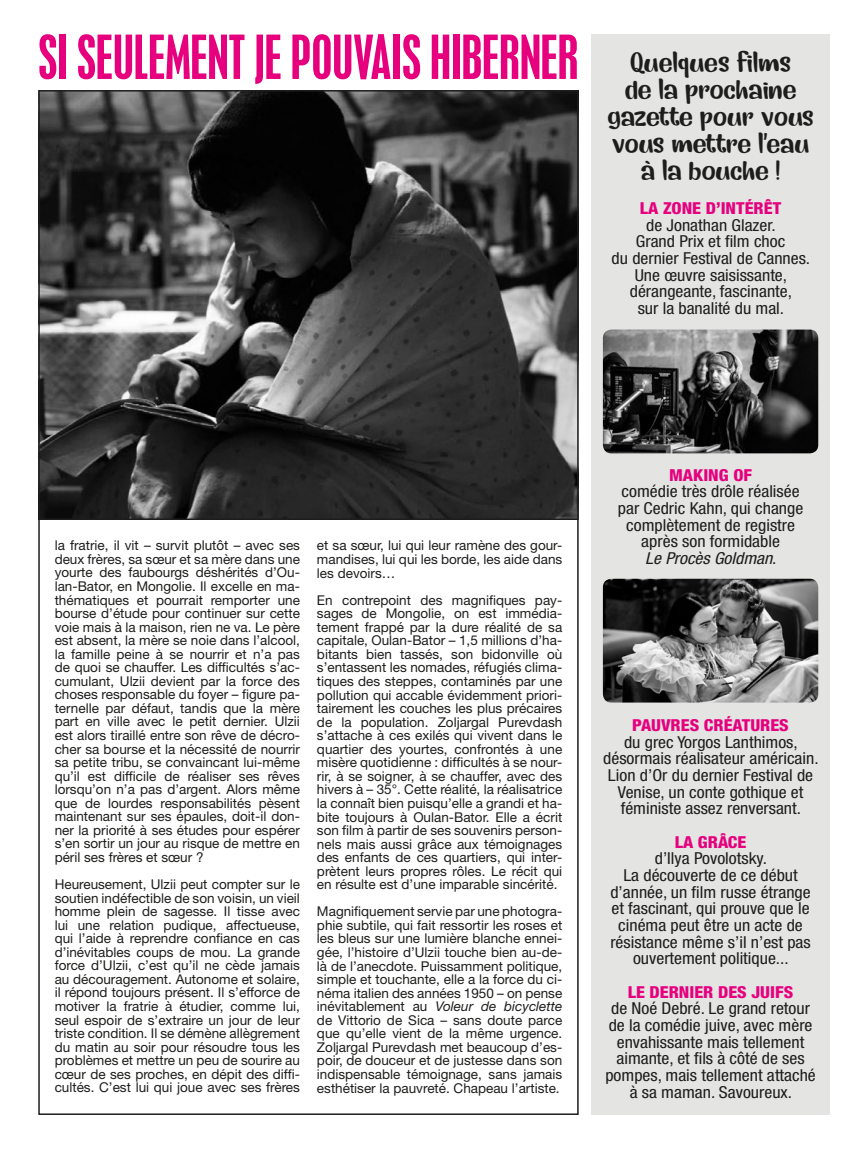
<style>
.page{position:relative;width:851px;height:1149px;background:#fff}
.page>*{position:absolute;margin:0;border:0;box-sizing:border-box;transform-origin:0 0}
.t1{font:condensed 54px "Placard MT Std";color:#e6007e}
.t2{font:28.5px/27.2px "Earworm DEMO";color:#1d1d1b;text-align:center;scale:1.08 1}
.t3{font:condensed 16.5px/16.6px "Helvetica Neue LT Std";color:#1d1d1b;text-align:center;scale:1.08 1}
.t4{font:800 condensed 16.5px "Helvetica Neue LT Std";color:#e6007e;scale:1.08 1}
.t5{font:13.5px/13.5px "Helvetica Neue LT Std";color:#1d1d1b;text-align:justify}
.s1{font-family:"Earworm DEMO";font-stretch:normal;font-size:28.5px;color:#1d1d1b}
.s2{font-style:italic}
</style>
<div class="page">
<img style="left:41px;top:93px;width:534px;height:424px">
<div style="left:38px;top:90px;width:540px;height:430px;border:2px solid #1d1d1b"></div>
<div style="left:591px;top:34px;width:238px;height:1080px;background:#e4e4e3"></div>
<img style="left:602px;top:329px;width:216px;height:124px">
<img style="left:602px;top:578px;width:216px;height:124px">
<h1 class="t1" style="left:38px;top:24px;width:754px">SI SEULEMENT JE POUVAIS HIBERNER <span class="s1">Quelques films</span></h1>
<h2 class="t2" style="left:607px;top:75px;width:192px">de la prochaine gazette pour vous vous mettre l’eau à la bouche !</h2>
<p class="t4" style="left:640px;top:198px;width:132px">LA ZONE D’INTÉRÊT</p>
<p class="t3" style="left:611px;top:216px;width:185px">de Jonathan Glazer.<br>Grand Prix et film choc<br>du dernier Festival de Cannes.<br>Une œuvre saisissante, dérangeante, fascinante,<br>sur la banalité du mal.</p>
<p class="t5" style="left:55px;top:538px;width:247px">la fratrie, il vit – survit plutôt – avec ses deux frères, sa sœur et sa mère dans une yourte des faubourgs déshérités d’Ou&shy;lan-Bator, en Mongolie. Il excelle en ma&shy;thématiques et pourrait remporter une bourse d’étude pour continuer sur cette voie mais à la maison, rien ne va. Le père est absent, la mère se noie dans l’alcool, la famille peine à se nourrir et n’a pas de quoi se chauffer. Les difficultés s’ac&shy;cumulant, Ulzii devient par la force des choses responsable du foyer – figure pa&shy;ternelle par défaut, tandis que la mère part en ville avec le petit dernier. Ulzii est alors tiraillé entre son rêve de décro&shy;cher sa bourse et la nécessité de nourrir sa petite tribu, se convaincant lui-même qu’il est difficile de réaliser ses rêves lorsqu’on n’a pas d’argent. Alors même que de lourdes responsabilités pèsent maintenant sur ses épaules, doit-il don&shy;ner la priorité à ses études pour espérer s’en sortir un jour au risque de mettre en péril ses frères et sœur ?</p>
<p class="t5" style="left:55px;top:877px;width:247px">Heureusement, Ulzii peut compter sur le soutien indéfectible de son voisin, un vieil homme plein de sagesse. Il tisse avec lui une relation pudique, affectueuse, qui l’aide à reprendre confiance en cas d’inévitables coups de mou. La grande force d’Ulzii, c’est qu’il ne cède jamais au découragement. Autonome et solaire, il répond toujours présent. Il s’efforce de motiver la fratrie à étudier, comme lui, seul espoir de s’extraire un jour de leur triste condition. Il se démène allègrement du matin au soir pour résoudre tous les problèmes et mettre un peu de sourire au cœur de ses proches, en dépit des diffi&shy;cultés. C’est lui qui joue avec ses frères</p>
<p class="t5" style="left:317px;top:538px;width:247px">et sa sœur, lui qui leur ramène des gour&shy;mandises, lui qui les borde, les aide dans les devoirs…</p>
<p class="t5" style="left:317px;top:592px;width:247px">En contrepoint des magnifiques pay&shy;sages de Mongolie, on est immédia&shy;tement frappé par la dure réalité de sa capitale, Oulan-Bator – 1,5 millions d’ha&shy;bitants bien tassés, son bidonville où s’entassent les nomades, réfugiés clima&shy;tiques des steppes, contaminés par une pollution qui accable évidemment priori&shy;tairement les couches les plus précaires de la population. Zoljargal Purevdash s’attache à ces exilés qui vivent dans le quartier des yourtes, confrontés à une misère quotidienne : difficultés à se nour&shy;rir, à se soigner, à se chauffer, avec des hivers à – 35°. Cette réalité, la réalisatrice la connaît bien puisqu’elle a grandi et ha&shy;bite toujours à Oulan-Bator. Elle a écrit son film à partir de ses souvenirs person&shy;nels mais aussi grâce aux témoignages des enfants de ces quartiers, qui inter&shy;prètent leurs propres rôles. Le récit qui en résulte est d’une imparable sincérité.</p>
<p class="t5" style="left:317px;top:904px;width:247px">Magnifiquement servie par une photogra&shy;phie subtile, qui fait ressortir les roses et les bleus sur une lumière blanche ennei&shy;gée, l’histoire d’Ulzii touche bien au-de&shy;là de l’anecdote. Puissamment politique, simple et touchante, elle a la force du ci&shy;néma italien des années 1950 – on pense inévitablement au <span class="s2">Voleur de bicyclette </span>de Vittorio de Sica – sans doute parce que qu’elle vient de la même urgence.<br>Zoljargal Purevdash met beaucoup d’es&shy;poir, de douceur et de justesse dans son indispensable témoignage, sans jamais esthétiser la pauvreté. Chapeau l’artiste.</p>
<p class="t4" style="left:669px;top:464px;width:78px">MAKING OF</p>
<p class="t3" style="left:618px;top:483px;width:173px">comédie très drôle réalisée par Cedric Kahn, qui change complètement de registre après son formidable<br><span class="s2">Le Procès Goldman</span>.</p>
<p class="t4" style="left:632px;top:714px;width:146px">PAUVRES CRÉATURES</p>
<p class="t3" style="left:603px;top:733px;width:201px">du grec Yorgos Lanthimos, désormais réalisateur américain.<br>Lion d’Or du dernier Festival de<br>Venise, un conte gothique et féministe assez renversant.</p>
<p class="t4" style="left:674px;top:831px;width:68px">LA GRÂCE</p>
<p class="t3" style="left:610px;top:849px;width:187px">d’Ilya Povolotsky.<br>La découverte de ce début d’année, un film russe étrange et fascinant, qui prouve que le cinéma peut être un acte de résistance même s’il n’est pas ouvertement politique...</p>
<p class="t4" style="left:627px;top:981px;width:154px">LE DERNIER DES JUIFS</p>
<p class="t3" style="left:605px;top:999px;width:196px">de Noé Debré. Le grand retour de la comédie juive, avec mère envahissante mais tellement aimante, et fils à côté de ses pompes, mais tellement attaché à sa maman. Savoureux.</p>
</div>
